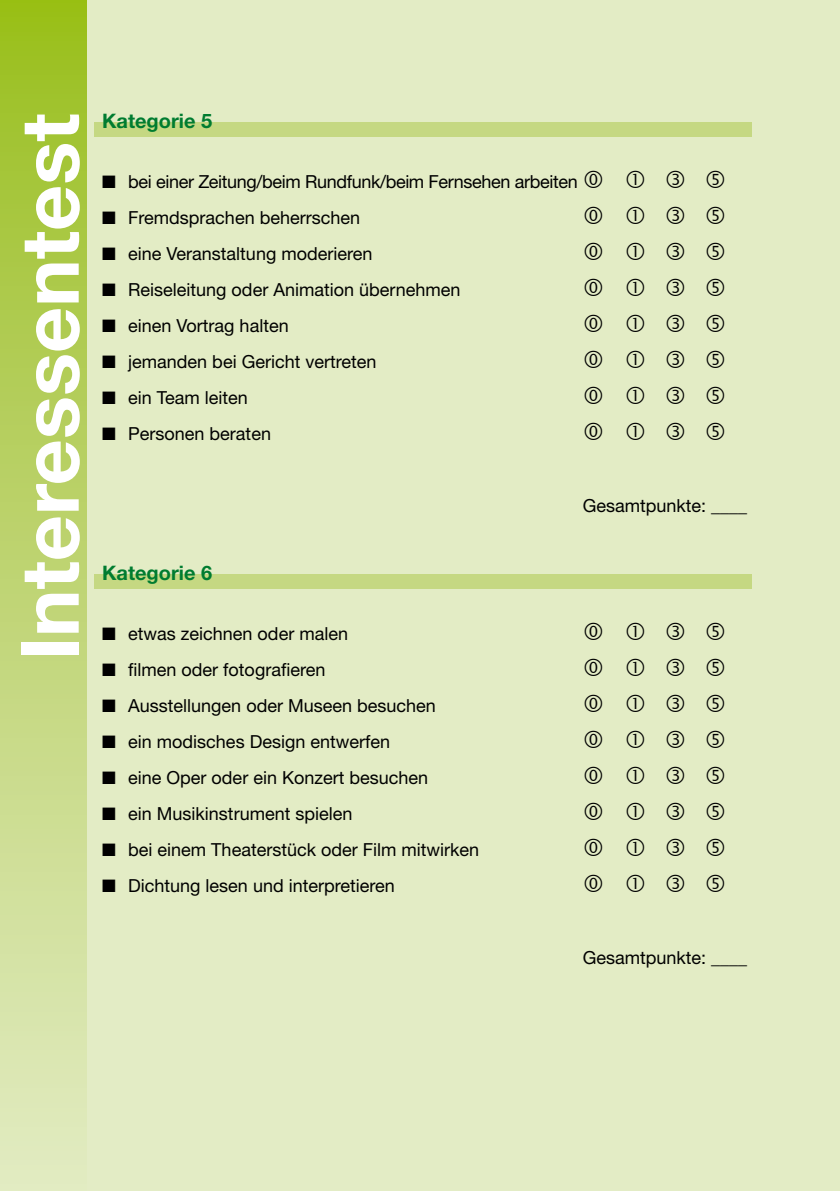
<style>
.page{position:relative;width:840px;height:1191px;background:#fff}
.page>*{position:absolute;margin:0;border:0;box-sizing:border-box;transform-origin:0 0}
.t1{font:700 80.2px "Helvetica Neue LT Std";color:#fff}
.t2{font:700 20px "Helvetica Neue LT Std";color:#007c30}
.t3{font:18px "Helvetica Neue LT Std";color:#000}
.t4{font:18px "Helvetica Neue LT Std";letter-spacing:-.02em;color:#000}
</style>
<div class="page">
<div style="left:0;top:0;width:839px;height:1191px;background:#e3ecc5"></div>
<div style="left:0;top:0;width:86px;height:1191px;background:linear-gradient(to bottom,#9abf20,#e3ebc6)"></div>
<div style="left:94px;top:574px;width:657px;height:14px;background:#c5d882"></div>
<div style="left:94px;top:122px;width:657px;height:14px;background:#c5d882"></div>
<p class="t1" style="left:0;top:660px;width:549px;rotate:-90deg">Interessentest</p>
<p class="t2" style="left:102px;top:108px;width:111px">Kategorie 5</p>
<p class="t4" style="left:102px;top:171px;width:476px">■ bei einer Zeitung/beim Rundfunk/beim Fernsehen arbeiten</p>
<p class="t3" style="left:102px;top:207px;width:259px">■ Fremdsprachen beherrschen</p>
<p class="t3" style="left:102px;top:243px;width:272px">■ eine Veranstaltung moderieren</p>
<p class="t3" style="left:102px;top:279px;width:360px">■ Reiseleitung oder Animation übernehmen</p>
<p class="t3" style="left:102px;top:315px;width:188px">■ einen Vortrag halten</p>
<p class="t3" style="left:102px;top:351px;width:276px">■ jemanden bei Gericht vertreten</p>
<p class="t3" style="left:102px;top:387px;width:147px">■ ein Team leiten</p>
<p class="t3" style="left:102px;top:423px;width:170px">■ Personen beraten</p>
<p class="t3" style="left:582px;top:495px;width:166px">Gesamtpunkte: ____</p>
<p class="t2" style="left:102px;top:560px;width:111px">Kategorie 6</p>
<p class="t3" style="left:102px;top:623px;width:247px">■ etwas zeichnen oder malen</p>
<p class="t3" style="left:102px;top:659px;width:224px">■ flmen oder fotograferen</p>
<p class="t3" style="left:102px;top:695px;width:335px">■ Ausstellungen oder Museen besuchen</p>
<p class="t3" style="left:102px;top:731px;width:289px">■ ein modisches Design entwerfen</p>
<p class="t3" style="left:102px;top:767px;width:327px">■ eine Oper oder ein Konzert besuchen</p>
<p class="t3" style="left:102px;top:803px;width:252px">■ ein Musikinstrument spielen</p>
<p class="t3" style="left:102px;top:839px;width:378px">■ bei einem Theaterstück oder Film mitwirken</p>
<p class="t3" style="left:102px;top:875px;width:294px">■ Dichtung lesen und interpretieren</p>
<p class="t3" style="left:582px;top:947px;width:166px">Gesamtpunkte: ____</p>
</div>
